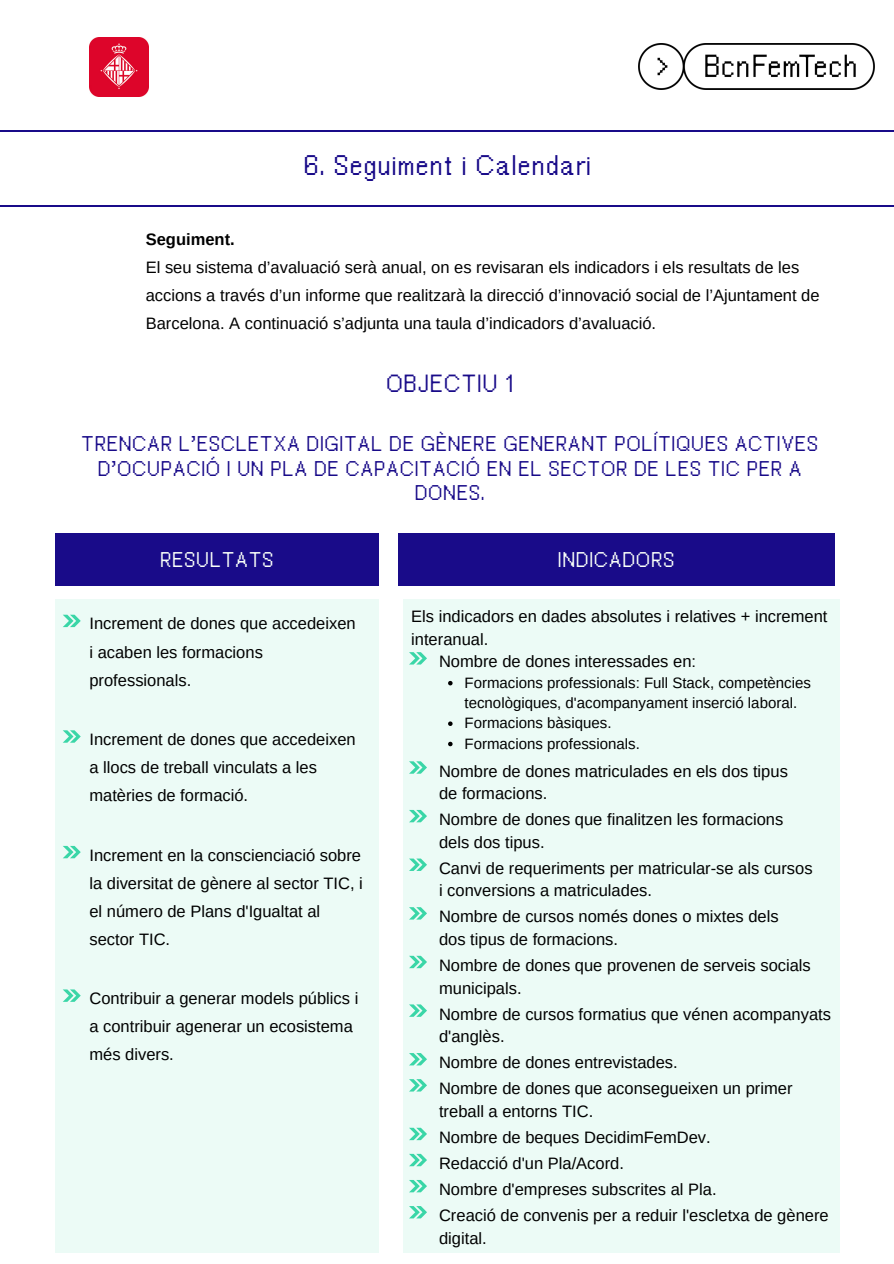
<style>
.page{position:relative;width:894px;height:1264px;background:#fff}
.page>*{position:absolute;margin:0;border:0;box-sizing:border-box;transform-origin:0 0}
.t1{font:24px "FK Raster Grotesk Blended";color:#190b89}
.t2{font:21px "FK Raster Grotesk Blended";color:#190b89}
.t3{font:18px/24.8px "FK Raster Grotesk Blended";color:#190b89;text-align:center}
.t4{font:18px "FK Raster Grotesk Blended";color:#f9fff9}
.t5{font:16.5px/28.2px "Arimo";color:#000}
.t6{font:700 16.5px "Arimo";color:#000}
.t7{font:15px/20.2px "Arimo";color:#000}
</style>
<div class="page">
<hr style="left:0;top:131px;width:893px;height:1px;background:#190b89">
<hr style="left:0;top:205px;width:893px;height:1px;background:#190b89">
<img style="left:638px;top:43px;width:235px;height:47px">
<div style="left:55px;top:599px;width:323px;height:653px;background:#ecfbf6"></div>
<div style="left:55px;top:533px;width:323px;height:53px;background:#190b89"></div>
<div style="left:398px;top:533px;width:436px;height:53px;background:#190b89"></div>
<div style="left:404px;top:599px;width:435px;height:653px;background:#ecfbf6"></div>
<svg style="left:448px;top:681px;width:4px;height:4px"></svg>
<svg style="left:448px;top:721px;width:4px;height:5px"></svg>
<svg style="left:448px;top:741px;width:4px;height:5px"></svg>
<svg style="left:409px;top:652px;width:18px;height:12px"></svg>
<svg style="left:409px;top:761px;width:18px;height:12px"></svg>
<svg style="left:409px;top:810px;width:18px;height:12px"></svg>
<svg style="left:409px;top:858px;width:18px;height:13px"></svg>
<svg style="left:409px;top:907px;width:18px;height:12px"></svg>
<svg style="left:409px;top:955px;width:18px;height:13px"></svg>
<svg style="left:409px;top:1004px;width:18px;height:12px"></svg>
<svg style="left:409px;top:1053px;width:18px;height:12px"></svg>
<svg style="left:409px;top:1079px;width:18px;height:12px"></svg>
<svg style="left:63px;top:614px;width:18px;height:13px"></svg>
<svg style="left:63px;top:730px;width:18px;height:12px"></svg>
<svg style="left:63px;top:846px;width:18px;height:12px"></svg>
<img style="left:89px;top:37px;width:59px;height:59px">
<svg style="left:409px;top:1127px;width:18px;height:13px"></svg>
<svg style="left:409px;top:1153px;width:18px;height:13px"></svg>
<svg style="left:409px;top:1180px;width:18px;height:12px"></svg>
<svg style="left:409px;top:1206px;width:18px;height:12px"></svg>
<svg style="left:63px;top:989px;width:18px;height:12px"></svg>
<h1 class="t1" style="left:303px;top:149px;width:290px">6. Seguiment i Calendari</h1>
<p class="t6" style="left:146px;top:230px;width:90px">Seguiment.</p>
<p class="t5" style="left:146px;top:253px;width:675px">El seu sistema d’avaluació serà anual, on es revisaran els indicadors i els resultats de les accions a través d’un informe que realitzarà la direcció d’innovació social de l’Ajuntament de<br>Barcelona. A continuació s’adjunta una taula d’indicadors d’avaluació.</p>
<p class="t2" style="left:385px;top:369px;width:129px">OBJECTIU 1</p>
<p class="t3" style="left:81px;top:432px;width:739px">TRENCAR L'ESCLETXA DIGITAL DE GÈNERE GENERANT POLÍTIQUES ACTIVES<br>D'OCUPACIÓ I UN PLA DE CAPACITACIÓ EN EL SECTOR DE LES TIC PER A<br>DONES.</p>
<p class="t4" style="left:160px;top:547px;width:116px">RESULTATS</p>
<p class="t4" style="left:557px;top:547px;width:119px">INDICADORS</p>
<p class="t5" style="left:89px;top:609px;width:268px">Increment de dones que accedeixen i acaben les formacions professionals.</p>
<p class="t5" style="left:89px;top:725px;width:268px">Increment de dones que accedeixen a llocs de treball vinculats a les matèries de formació.</p>
<p class="t5" style="left:89px;top:840px;width:275px">Increment en la conscienciació sobre la diversitat de gènere al sector TIC, i el número de Plans d'Igualtat al sector TIC.</p>
<p class="t5" style="left:89px;top:984px;width:270px">Contribuir a generar models públics i a contribuir agenerar un ecosistema més divers.</p>
<p class="t5" style="left:411px;top:605px;width:417px;line-height:22.5px">Els indicadors en dades absolutes i relatives + increment interanual.</p>
<p class="t7" style="left:464px;top:672px;width:348px">Formacions professionals: Full Stack, competències tecnològiques, d'acompanyament inserció laboral.<br>Formacions bàsiques.<br>Formacions professionals.</p>
<p class="t5" style="left:439px;top:647px;width:258px">Nombre de dones interessades en:</p>
<p class="t5" style="left:439px;top:759px;width:350px;line-height:22.5px">Nombre de dones matriculades en els dos tipus de formacions.</p>
<p class="t5" style="left:439px;top:808px;width:345px;line-height:22.5px">Nombre de dones que finalitzen les formacions dels dos tipus.</p>
<p class="t5" style="left:439px;top:856px;width:375px;line-height:22.5px">Canvi de requeriments per matricular-se als cursos i conversions a matriculades.</p>
<p class="t5" style="left:439px;top:905px;width:341px;line-height:22.5px">Nombre de cursos només dones o mixtes dels dos tipus de formacions.</p>
<p class="t5" style="left:439px;top:954px;width:373px;line-height:22.5px">Nombre de dones que provenen de serveis socials municipals.</p>
<p class="t5" style="left:439px;top:1002px;width:393px;line-height:22.5px">Nombre de cursos formatius que vénen acompanyats d'anglès.</p>
<p class="t5" style="left:439px;top:1049px;width:355px;line-height:26.1px">Nombre de dones entrevistades.<br>Nombre de dones que aconsegueixen un primer</p>
<p class="t5" style="left:439px;top:1097px;width:156px">treball a entorns TIC.</p>
<p class="t5" style="left:439px;top:1124px;width:391px;line-height:26.1px">Nombre de beques DecidimFemDev.<br>Redacció d'un Pla/Acord.<br>Nombre d'empreses subscrites al Pla.<br>Creació de convenis per a reduir l'escletxa de gènere</p>
<p class="t5" style="left:439px;top:1223px;width:49px">digital.</p>
</div>
